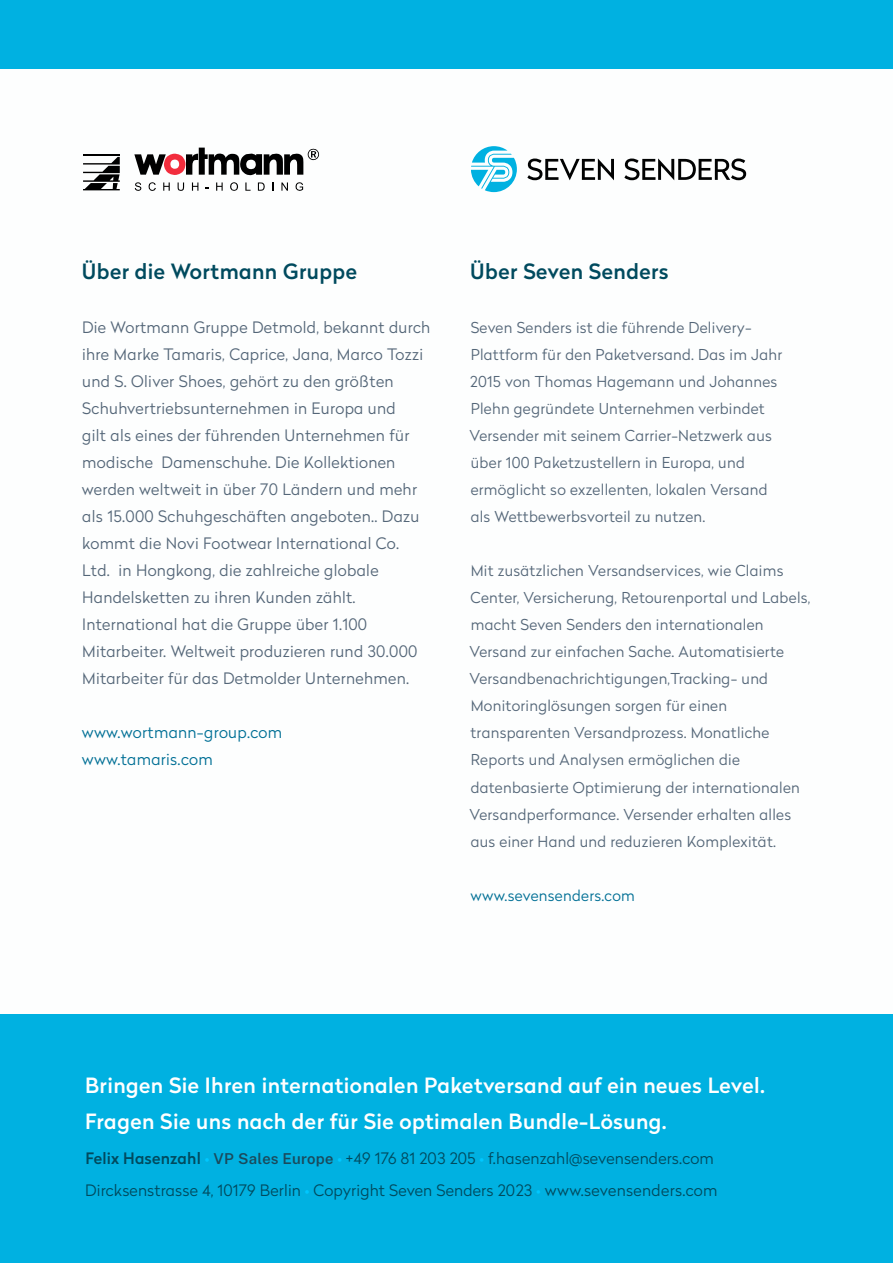
<style>
.page{position:relative;width:893px;height:1263px;background:#fff}
.page>*{position:absolute;margin:0;border:0;box-sizing:border-box;transform-origin:0 0}
.t1{font:500 21px/36px "Radikal";letter-spacing:.02em;color:#fff}
.t2{font:500 21px "Radikal";letter-spacing:.02em;color:#004a5e}
.t3{font:300 15.75px/27px "Radikal";letter-spacing:.02em;color:#546678}
.t4{font:300 15.75px/31.5px "Radikal";letter-spacing:.01em;color:#004a5e}
.t5{font:300 15.75px/27px "Radikal";letter-spacing:.02em;color:#006f95}
.t6{font:300 15px/27px "Radikal";letter-spacing:.02em;color:#546678}
.t7{font:300 15px "Radikal";letter-spacing:.02em;color:#006f95}
.s1{font-weight:500}
.s2{font-weight:500;color:#00c8ff}
.s3{font-family:"Public Sans";font-weight:600;font-size:15px;color:#1a4a5c}
.s4{color:#00c8ff}
</style>
<div class="page">
<svg style="left:527px;top:159px;width:87px;height:21px"></svg>
<svg style="left:624px;top:159px;width:122px;height:21px"></svg>
<svg style="left:471px;top:146px;width:46px;height:46px"></svg>
<div style="left:0;top:0;width:893px;height:68px;background:#00b1e1"></div>
<div style="left:0;top:1014px;width:893px;height:249px;background:#00b1e1"></div>
<svg style="left:192px;top:182px;width:6px;height:9px"></svg>
<svg style="left:178px;top:182px;width:6px;height:9px"></svg>
<svg style="left:216px;top:182px;width:7px;height:9px"></svg>
<svg style="left:245px;top:182px;width:6px;height:9px"></svg>
<svg style="left:230px;top:182px;width:8px;height:9px"></svg>
<svg style="left:281px;top:182px;width:7px;height:9px"></svg>
<svg style="left:258px;top:182px;width:7px;height:9px"></svg>
<svg style="left:296px;top:182px;width:7px;height:9px"></svg>
<hr style="left:83px;top:154px;width:37px;height:2px;background:#000">
<svg style="left:83px;top:157px;width:37px;height:33px"></svg>
<svg style="left:134px;top:148px;width:185px;height:27px"></svg>
<svg style="left:135px;top:182px;width:6px;height:9px"></svg>
<svg style="left:163px;top:182px;width:7px;height:9px"></svg>
<svg style="left:149px;top:182px;width:7px;height:9px"></svg>
<h1 class="t2" style="left:82px;top:258px;width:277px">Über die Wortmann Gruppe</h1>
<p class="t3" style="left:82px;top:314px;width:350px">Die Wortmann Gruppe Detmold, bekannt durch ihre Marke Tamaris, Caprice, Jana, Marco Tozzi und S. Oliver Shoes, gehört zu den größten Schuhvertriebsunternehmen in Europa und<br>gilt als eines der führenden Unternehmen für modische Damenschuhe. Die Kollektionen werden weltweit in über 70 Ländern und mehr als 15.000 Schuhgeschäften angeboten.. Dazu kommt die Novi Footwear International Co.<br>Ltd. in Hongkong, die zahlreiche globale Handelsketten zu ihren Kunden zählt.<br>International hat die Gruppe über 1.100<br>Mitarbeiter. Weltweit produzieren rund 30.000<br>Mitarbeiter für das Detmolder Unternehmen.</p>
<p class="t5" style="left:82px;top:719px;width:202px">www.wortmann-group.com www.tamaris.com</p>
<h1 class="t2" style="left:470px;top:258px;width:200px">Über Seven Senders</h1>
<p class="t6" style="left:469px;top:314px;width:314px">Seven Senders ist die führende Delivery-Plattform für den Paketversand. Das im Jahr 2015 von Thomas Hagemann und Johannes Plehn gegründete Unternehmen verbindet Versender mit seinem Carrier-Netzwerk aus über 100 Paketzustellern in Europa, und ermöglicht so exzellenten, lokalen Versand als Wettbewerbsvorteil zu nutzen.</p>
<p class="t6" style="left:469px;top:557px;width:343px">Mit zusätzlichen Versandservices, wie Claims Center, Versicherung, Retourenportal und Labels, macht Seven Senders den internationalen Versand zur einfachen Sache. Automatisierte Versandbenachrichtigungen,Tracking- und Monitoringlösungen sorgen für einen transparenten Versandprozess. Monatliche Reports und Analysen ermöglichen die datenbasierte Optimierung der internationalen Versandperformance. Versender erhalten alles aus einer Hand und reduzieren Komplexität.</p>
<p class="t7" style="left:471px;top:886px;width:166px">www.sevensenders.com</p>
<h1 class="t1" style="left:85px;top:1067px;width:681px">Bringen Sie Ihren internationalen Paketversand auf ein neues Level.<br>Fragen Sie uns nach der für Sie optimalen Bundle-Lösung.</h1>
<p class="t4" style="left:85px;top:1143px;width:634px"><span class="s1">Felix Hasenzahl</span> <span class="s2">•</span> <span class="s3">VP Sales Europe</span> <span class="s2">•</span> +49 176 81 203 205 <span class="s2">•</span> f.hasenzahl@sevensenders.com<br>Dircksenstrasse 4, 10179 Berlin <span class="s2">•</span> Copyright Seven Senders 2023 <span class="s4">•</span> www.sevensenders.com</p>
</div>
